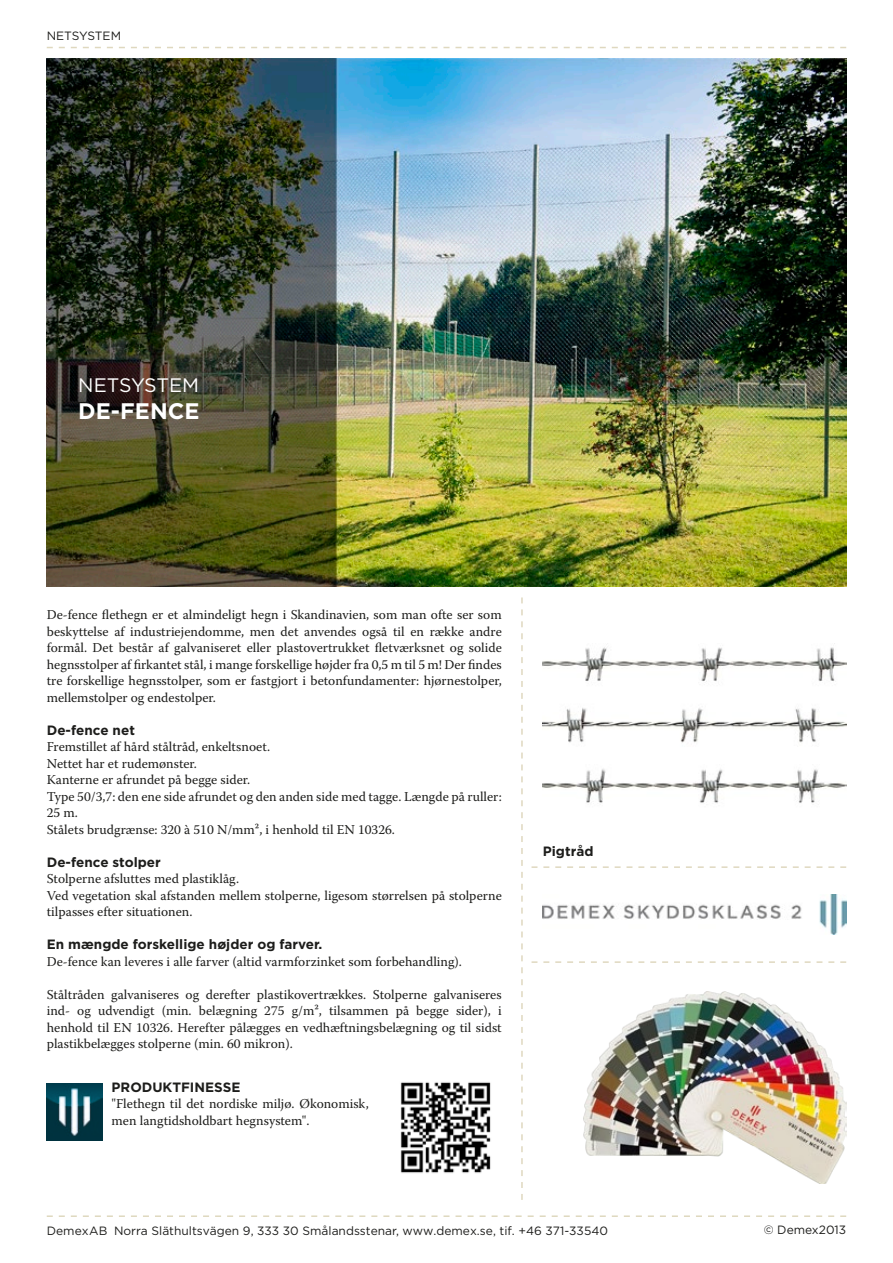
<style>
.page{position:relative;width:893px;height:1263px;background:#fff}
.page>*{position:absolute;margin:0;border:0;box-sizing:border-box;transform-origin:0 0}
.t1{font:700 22.5px "Gotham";color:#fff}
.t2{font:900 19.5px "Gotham";letter-spacing:-.01em;color:#fff}
.t3{font:13.5px/16.5px "Warnock Pro";color:#1d1d1b}
.t4{font:700 13.5px "Gotham";color:#1d1d1b}
.t5{font:900 12px "Gotham";color:#1d1d1b}
.s1{font-weight:400}
</style>
<div class="page">
<svg style="left:47px;top:47px;width:799px;height:1px"></svg>
<svg style="left:47px;top:1215px;width:799px;height:2px"></svg>
<img style="left:584px;top:992px;width:262px;height:192px">
<svg style="left:521px;top:597px;width:2px;height:603px"></svg>
<svg style="left:531px;top:866px;width:315px;height:2px"></svg>
<svg style="left:531px;top:961px;width:315px;height:2px"></svg>
<img style="left:47px;top:1083px;width:56px;height:57px">
<img style="left:400px;top:1082px;width:91px;height:91px">
<img style="left:543px;top:895px;width:303px;height:40px">
<img style="left:47px;top:59px;width:799px;height:528px">
<img style="left:543px;top:643px;width:303px;height:160px">
<p class="t5" style="left:47px;top:29px;width:76px">NETSYSTEM</p>
<h2 class="t2" style="left:78px;top:374px;width:122px">NETSYSTEM</h2>
<h1 class="t1" style="left:78px;top:398px;width:123px">DE-FENCE</h1>
<p class="t3" style="left:47px;top:606px;width:457px;text-align:justify">De-fence flethegn er et almindeligt hegn i Skandinavien, som man ofte ser som beskyttelse af industriejendomme, men det anvendes også til en række andre formål. Det består af galvaniseret eller plastovertrukket fletværksnet og solide hegnsstolper af firkantet stål, i mange forskellige højder fra 0,5 m til 5 m! Der findes tre forskellige hegnsstolper, som er fastgjort i betonfundamenter: hjørnestolper, mellemstolper og endestolper.</p>
<p class="t4" style="left:47px;top:722px;width:90px">De-fence net</p>
<p class="t3" style="left:47px;top:738px;width:456px">Fremstillet af hård ståltråd, enkeltsnoet.<br>Nettet har et rudemønster.<br>Kanterne er afrundet på begge sider.<br>Type 50/3,7: den ene side afrundet og den anden side med tagge. Længde på ruller:<br>25 m.<br>Stålets brudgrænse: 320 à 510 N/mm², i henhold til EN 10326.</p>
<p class="t4" style="left:47px;top:854px;width:115px">De-fence stolper</p>
<p class="t3" style="left:47px;top:870px;width:456px">Stolperne afsluttes med plastiklåg.<br>Ved vegetation skal afstanden mellem stolperne, ligesom størrelsen på stolperne tilpasses efter situationen.</p>
<p class="t4" style="left:47px;top:936px;width:277px">En mængde forskellige højder og farver.</p>
<p class="t3" style="left:47px;top:953px;width:417px">De-fence kan leveres i alle farver (altid varmforzinket som forbehandling).</p>
<p class="t3" style="left:47px;top:986px;width:456px;text-align:justify">Ståltråden galvaniseres og derefter plastikovertrækkes. Stolperne galvaniseres ind- og udvendigt (min. belægning 275 g/m², tilsammen på begge sider), i henhold til EN 10326. Herefter pålægges en vedhæftningsbelægning og til sidst plastikbelægges stolperne (min. 60 mikron).</p>
<p class="t4" style="left:112px;top:1079px;width:130px">PRODUKTFINESSE</p>
<p class="t3" style="left:112px;top:1095px;width:259px">"Flethegn til det nordiske miljø. Økonomisk, men langtidsholdbart hegnsystem".</p>
<p class="t4" style="left:543px;top:844px;width:52px">Pigtråd</p>
<p class="t5" style="left:47px;top:1224px;width:563px">Demex AB <span class="s1">Norra Släthultsvägen 9</span>, 333 3<span class="s1">0</span> Smålandsstenar, www.demex.se, tif. +46 371-33540</p>
<p class="t5" style="left:764px;top:1223px;width:84px">© Demex2013</p>
</div>
